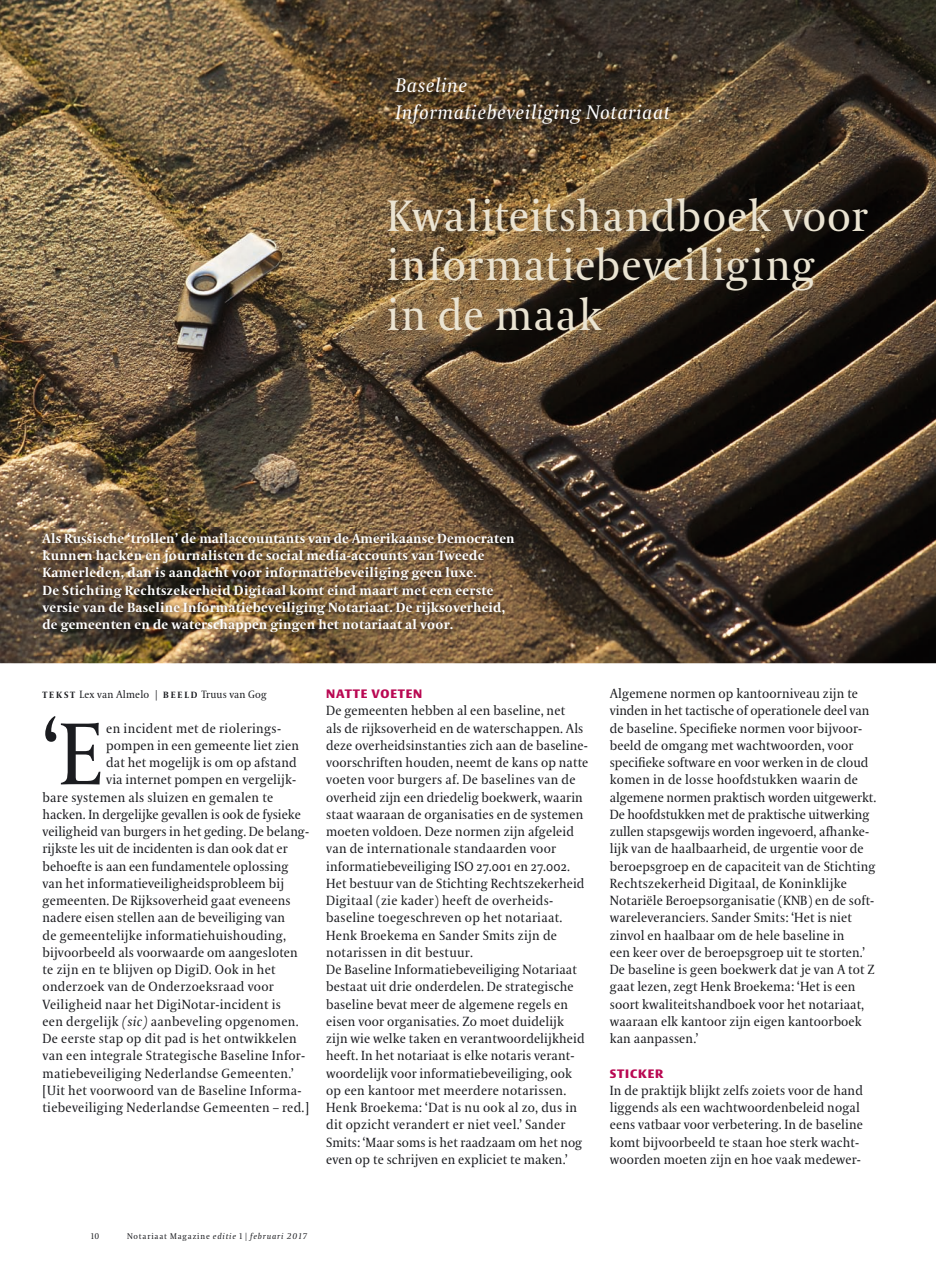
<style>
.page{position:relative;width:936px;height:1263px;background:#fff}
.page>*{position:absolute;margin:0;border:0;box-sizing:border-box;transform-origin:0 0}
.t1{font:87.3px "VPRO Coranto";color:#1b1c20}
.t2{font:43.8px/49.3px "VPRO Coranto";letter-spacing:.02em;color:#ebe4d2}
.t3{font:italic 19.5px/27px "VPRO Coranto";letter-spacing:.03em;color:#fff}
.t4{font:13.2px/17.2px "VPRO Coranto";letter-spacing:.01em;color:#1b1c20}
.t5{font:700 13.2px/17.2px "VPRO Coranto";letter-spacing:.015em;color:#fff}
.t6{font:700 12px "VPRO Vesta";letter-spacing:.07em;color:#b90852}
.t7{font:10.5px "VPRO Coranto";letter-spacing:.02em;color:#1b1c20}
.t8{font:italic 8.25px "VPRO Coranto";letter-spacing:.1em;color:#1b1c20}
.t9{font:8.25px "VPRO Coranto Cn";color:#1b1c20}
.s1{font-weight:700;font-size:9px}
.s2{font-style:italic}
.s3{font-style:normal}
.s4{font-family:"VPRO Coranto Cn";font-style:normal}
</style>
<div class="page">
<img style="left:0;top:0;width:935px;height:663px">
<img style="left:37px;top:527px;width:525px;height:134px">
<h3 class="t3" style="left:395px;top:72px;width:276px">Baseline<br>Informatiebeveiliging Notariaat</h3>
<h2 class="t2" style="left:387px;top:191px;width:482px">Kwaliteitshandboek voor informatiebeveiliging<br>in de maak</h2>
<p class="t5" style="left:43px;top:529px;width:473px">Als russische ‘trollen’ de mailaccountants van de Amerikaanse Democraten kunnen hacken en journalisten de social media-accounts van Tweede Kamerleden, dan is aandacht voor informatiebeveiliging geen luxe.<br>De Stichting rechtszekerheid Digitaal komt eind maart met een eerste versie van de Baseline Informatiebeveiliging Notariaat. De rijksoverheid, de gemeenten en de waterschappen gingen het notariaat al voor.</p>
<p class="t7" style="left:43px;top:688px;width:226px"><span class="s1">T E K S T</span> Lex van Almelo | <span class="s1">B E E L D</span> Truus van Gog</p>
<p class="t4" style="left:609px;top:685px;width:268px">Algemene normen op kantoorniveau zijn te vinden in het tactische of operationele deel van de baseline. Specifieke normen voor bijvoor&shy;beeld de omgang met wachtwoorden, voor specifieke software en voor werken in de cloud komen in de losse hoofdstukken waarin de algemene normen praktisch worden uitgewerkt.<br>De hoofdstukken met de praktische uitwerking zullen stapsgewijs worden ingevoerd, afhanke&shy;lijk van de haalbaarheid, de urgentie voor de beroepsgroep en de capaciteit van de Stichting Rechtszekerheid Digitaal, de Koninklijke Notariële Beroepsorganisatie (KNB) en de soft&shy;wareleveranciers. Sander Smits: ‘Het is niet zinvol en haalbaar om de hele baseline in<br>een keer over de beroepsgroep uit te storten.’ De baseline is geen boekwerk dat je van A tot Z gaat lezen, zegt Henk Broekema: ‘Het is een soort kwaliteitshandboek voor het notariaat, waaraan elk kantoor zijn eigen kantoorboek kan aanpassen.’</p>
<p class="t6" style="left:609px;top:1068px;width:55px">STICKER</p>
<p class="t4" style="left:609px;top:1082px;width:255px">In de praktijk blijkt zelfs zoiets voor de hand liggends als een wachtwoordenbeleid nogal eens vatbaar voor verbetering. In de baseline komt bijvoorbeeld te staan hoe sterk wacht&shy;woorden moeten zijn en hoe vaak medewer-</p>
<p class="t6" style="left:326px;top:689px;width:98px">NATTE VOETEN</p>
<p class="t4" style="left:326px;top:702px;width:264px">De gemeenten hebben al een baseline, net<br>als de rijksoverheid en de waterschappen. Als deze overheidsinstanties zich aan de baseline&shy;voorschriften houden, neemt de kans op natte voeten voor burgers af. De baselines van de overheid zijn een driedelig boekwerk, waarin staat waaraan de organisaties en de systemen moeten voldoen. Deze normen zijn afgeleid van de internationale standaarden voor informatiebeveiliging ISO 27.001 en 27.002.<br>Het bestuur van de Stichting Rechtszekerheid Digitaal (zie kader) heeft de overheids&shy;baseline toegeschreven op het notariaat.<br>Henk Broekema en Sander Smits zijn de notarissen in dit bestuur.<br>De Baseline Informatiebeveiliging Notariaat bestaat uit drie onderdelen. De strategische baseline bevat meer de algemene regels en eisen voor organisaties. Zo moet duidelijk zijn wie welke taken en verantwoordelijkheid heeft. In het notariaat is elke notaris verant&shy;woordelijk voor informatiebeveiliging, ook op een kantoor met meerdere notarissen.<br>Henk Broekema: ‘Dat is nu ook al zo, dus in dit opzicht verandert er niet veel.’ Sander Smits: ‘Maar soms is het raadzaam om het nog even op te schrijven en expliciet te maken.’</p>
<h1 class="t1" style="left:43px;top:703px;width:63px">‘E</h1>
<p class="t4" style="left:106px;top:719px;width:176px">en incident met de riolerings-</p>
<p class="t4" style="left:106px;top:737px;width:194px">pompen in een gemeente liet zien</p>
<p class="t4" style="left:106px;top:754px;width:192px">dat het mogelijk is om op afstand</p>
<p class="t4" style="left:106px;top:771px;width:191px">via internet pompen en vergelijk-</p>
<p class="t4" style="left:43px;top:788px;width:232px">bare systemen als sluizen en gemalen te</p>
<p class="t4" style="left:43px;top:806px;width:260px">hacken. In dergelijke gevallen is ook de fysieke</p>
<p class="t4" style="left:43px;top:823px;width:268px">veiligheid van burgers in het geding. De belang-</p>
<p class="t4" style="left:43px;top:840px;width:246px">rijkste les uit de incidenten is dan ook dat er</p>
<p class="t4" style="left:43px;top:857px;width:247px">behoefte is aan een fundamentele oplossing</p>
<p class="t4" style="left:43px;top:875px;width:243px">van het informatieveiligheidsprobleem bij</p>
<p class="t4" style="left:43px;top:892px;width:250px">gemeenten. De Rijksoverheid gaat eveneens</p>
<p class="t4" style="left:43px;top:909px;width:244px">nadere eisen stellen aan de beveiliging van</p>
<p class="t4" style="left:43px;top:926px;width:245px">de gemeentelijke informatiehuishouding,</p>
<p class="t4" style="left:43px;top:944px;width:257px">bijvoorbeeld als voorwaarde om aangesloten</p>
<p class="t4" style="left:43px;top:961px;width:235px">te zijn en te blijven op DigiD. Ook in het</p>
<p class="t4" style="left:43px;top:978px;width:233px">onderzoek van de Onderzoeksraad voor</p>
<p class="t4" style="left:43px;top:995px;width:240px">Veiligheid naar het DigiNotar-incident is</p>
<p class="t4" style="left:43px;top:1013px;width:257px">een dergelijk <span class="s2">(sic)</span> aanbeveling opgenomen.</p>
<p class="t4" style="left:43px;top:1030px;width:256px">De eerste stap op dit pad is het ontwikkelen</p>
<p class="t4" style="left:43px;top:1047px;width:264px">van een integrale Strategische Baseline Infor-</p>
<p class="t4" style="left:43px;top:1064px;width:252px">matiebeveiliging Nederlandse Gemeenten.’</p>
<p class="t4" style="left:43px;top:1082px;width:260px">[Uit het voorwoord van de Baseline Informa-</p>
<p class="t4" style="left:43px;top:1099px;width:268px">tiebeveiliging Nederlandse Gemeenten – red.]</p>
<p class="t9" style="left:91px;top:1231px;width:10px">10</p>
<p class="t8" style="left:127px;top:1231px;width:181px"><span class="s3">Notariaat Magazine</span> editie <span class="s4">1 |</span> februari 2017</p>
</div>
